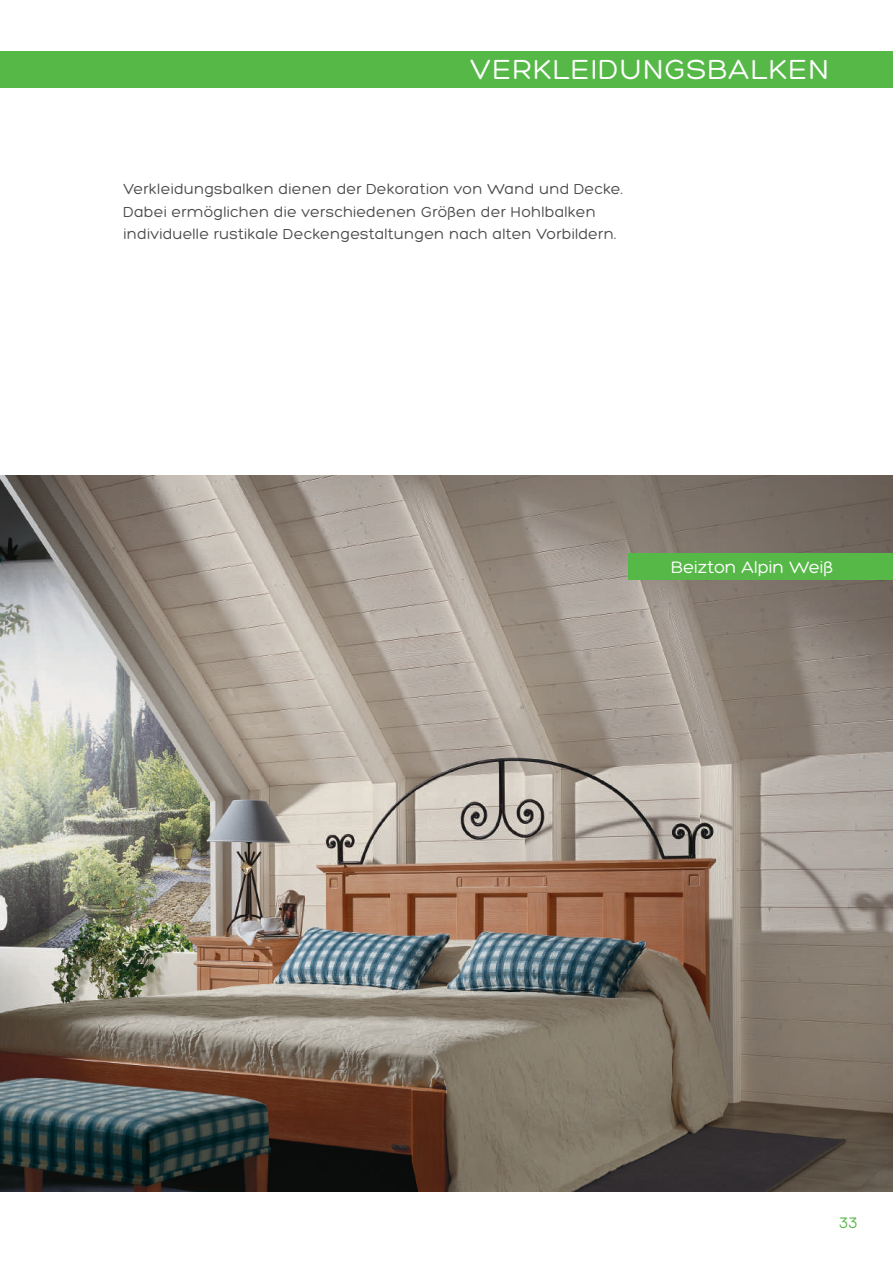
<style>
.page{position:relative;width:893px;height:1263px;background:#fff}
.page>*{position:absolute;margin:0;border:0;box-sizing:border-box;transform-origin:0 0}
.t1{font:30px "Hero";letter-spacing:.03em;color:#fff}
.t2{font:18px "Hero";color:#fff}
.t3{font:16.5px "Hero";color:#56b947}
.t4{font:15.75px/22px "Hero";letter-spacing:.01em;color:#4b4c4d}
</style>
<div class="page">
<div style="left:0;top:51px;width:893px;height:36px;background:#56b947"></div>
<img style="left:0;top:475px;width:893px;height:717px">
<div style="left:628px;top:553px;width:265px;height:27px;background:#56b947"></div>
<h1 class="t1" style="left:471px;top:51px;width:360px">VERKLEIDUNGSBALKEN</h1>
<p class="t4" style="left:124px;top:178px;width:501px">Verkleidungsbalken dienen der Dekoration von Wand und Decke.<br>Dabei ermöglichen die verschiedenen Größen der Hohlbalken individuelle rustikale Deckengestaltungen nach alten Vorbildern.</p>
<p class="t2" style="left:671px;top:556px;width:164px">Beizton Alpin Weiß</p>
<p class="t3" style="left:839px;top:1213px;width:20px">33</p>
</div>
